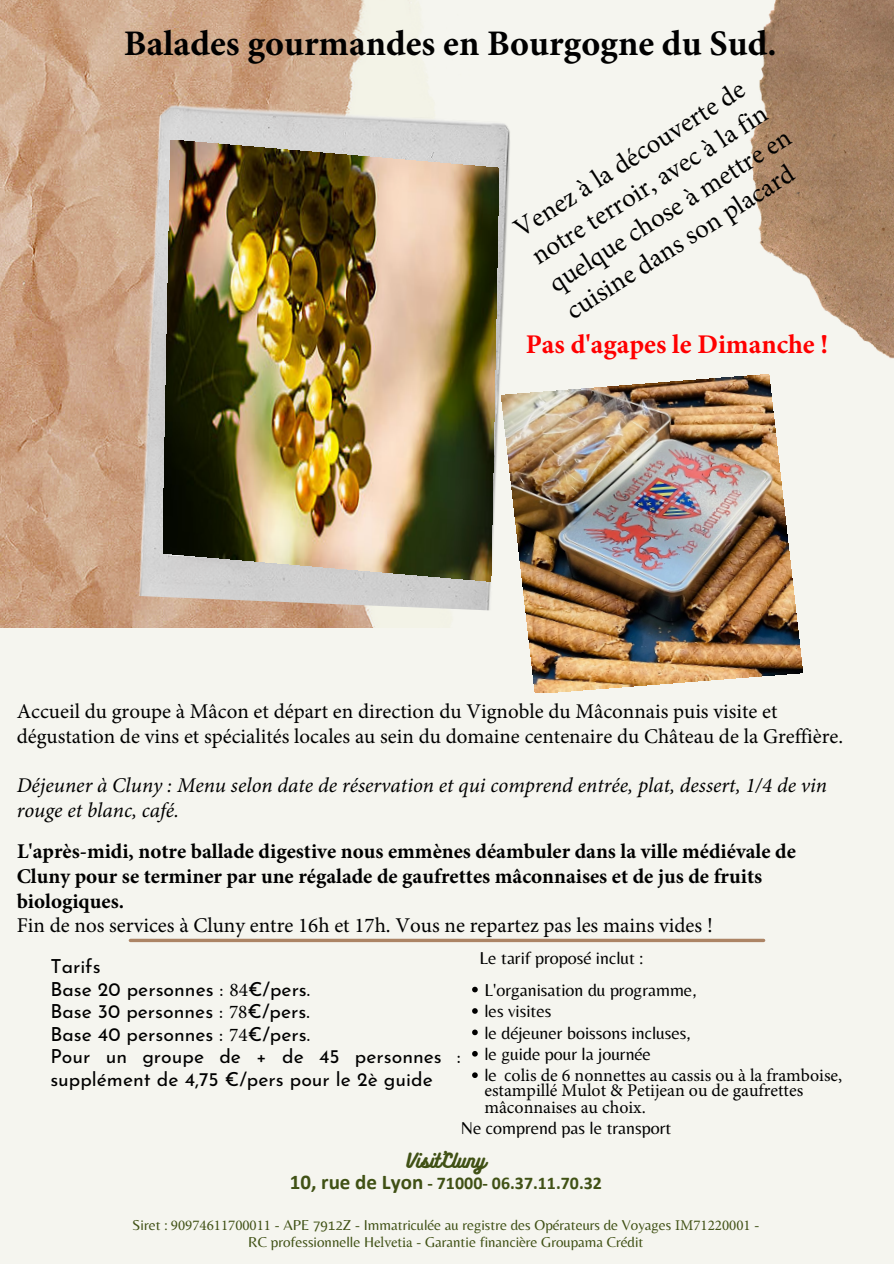
<style>
.page{position:relative;width:894px;height:1264px;background:#fff}
.page>*{position:absolute;margin:0;border:0;box-sizing:border-box;transform-origin:0 0}
.t1{font:700 36px "Minion Pro";color:#000}
.t2{font:27px/32.4px "Minion Pro";color:#000}
.t3{font:700 27px "Minion Pro";color:#f00}
.t4{font:700 21px/24.6px "Minion Pro";color:#000}
.t5{font:21px/25.2px "Minion Pro";color:#000}
.t6{font:italic 21px/25.5px "Minion Pro";color:#000}
.t7{font:19.35px/22.5px "Josefin Sans";color:#000}
.t8{font:17.85px/21.5px "Belleza";color:#000}
.t9{font:17.85px/17.7px "Minion Pro";color:#000}
.t10{font:700 17.85px/21.5px "Calibri";color:#405115;text-align:center}
.t11{font:14.85px/17px "Belleza";color:#405115;text-align:center}
.s1{font-weight:400}
.s2{font-family:"Minion Pro"}
.s3{font-family:"Bukhari Script";font-weight:400}
.s4{font-size:21px}
.s5{font-size:18px}
</style>
<div class="page">
<div style="left:0;top:0;width:893px;height:1263px;background:#f5f5ef"></div>
<img style="left:0;top:0;width:411px;height:627px">
<img style="left:109px;top:89px;width:401px;height:521px">
<img style="left:163px;top:140px;width:335px;height:441px">
<img style="left:750px;top:0;width:143px;height:359px">
<img style="left:501px;top:374px;width:301px;height:318px">
<svg style="left:472px;top:986px;width:5px;height:6px"></svg>
<svg style="left:472px;top:1008px;width:5px;height:5px"></svg>
<svg style="left:472px;top:1029px;width:5px;height:6px"></svg>
<svg style="left:472px;top:1051px;width:5px;height:5px"></svg>
<svg style="left:472px;top:1072px;width:5px;height:5px"></svg>
<svg style="left:130px;top:938px;width:633px;height:4px;background:#b9997e"></svg>
<p class="t1" style="left:124px;top:18px;width:654px">Balades gourmandes en Bourgogne du Sud.</p>
<p class="t2" style="left:507px;top:216px;width:283px;rotate:-32deg">Venez à la découverte de notre terroir, avec à la fin quelque chose à mettre en cuisine dans son placard</p>
<p class="t3" style="left:525px;top:325px;width:304px">Pas d'agapes le Dimanche !</p>
<p class="t5" style="left:17px;top:698px;width:827px">Accueil du groupe à Mâcon et départ en direction du Vignoble du Mâconnais puis visite et dégustation de vins et spécialités locales au sein du domaine centenaire du Château de la Greffière.</p>
<p class="t6" style="left:17px;top:772px;width:811px">Déjeuner à Cluny : Menu selon date de réservation et qui comprend entrée, plat, dessert, 1/4 de vin rouge et blanc, café.</p>
<p class="t4" style="left:17px;top:839px;width:780px">L'après-midi, notre ballade digestive nous emmènes déambuler dans la ville médiévale de Cluny pour se terminer par une régalade de gaufrettes mâconnaises et de jus de fruits biologiques.<br><span class="s1">Fin de nos services à Cluny entre 16h et 17h. Vous ne repartez pas les mains vides !</span></p>
<p class="t7" style="left:50px;top:957px;width:411px">Tarifs<br>Base 20 personnes : <span class="s2">84</span>€/pers.<br>Base 30 personnes : <span class="s2">78</span>€/pers.<br>Base 40 personnes : <span class="s2">74</span>€/pers.<br>Pour un groupe de + de 45 personnes : supplément de 4,75 €/pers pour le 2è guide</p>
<p class="t8" style="left:479px;top:946px;width:165px">Le tarif proposé inclut :</p>
<p class="t8" style="left:484px;top:978px;width:359px">L'organisation du programme,<br>les visites<br>le déjeuner boissons incluses,<br>le guide pour la journée<br>le c<span class="s2">olis de 6 nonnettes au cassis ou à la framboise,</span></p>
<p class="t9" style="left:484px;top:1081px;width:320px">estampillé Mulot &amp; Petijean ou de gaufrettes mâconnaises au choix.</p>
<p class="t8" style="left:460px;top:1116px;width:212px">Ne comprend pas le transport</p>
<p class="t10" style="left:290px;top:1150px;width:313px"><span class="s3">Visit'Cluny<br></span><span class="s4">10, rue de Lyon</span> - 71<span class="s5">000</span>- 06.37.11.70.32</p>
<p class="t11" style="left:132px;top:1216px;width:628px">Siret : <span class="s2">90974611700011</span> - APE 7912Z - Immatriculée au registre des Opérateurs de Voyages <span class="s2">IM71220001</span> -<br>RC professionnelle H<span class="s2">elvetia</span> - Garantie financière Groupama Crédit</p>
</div>
